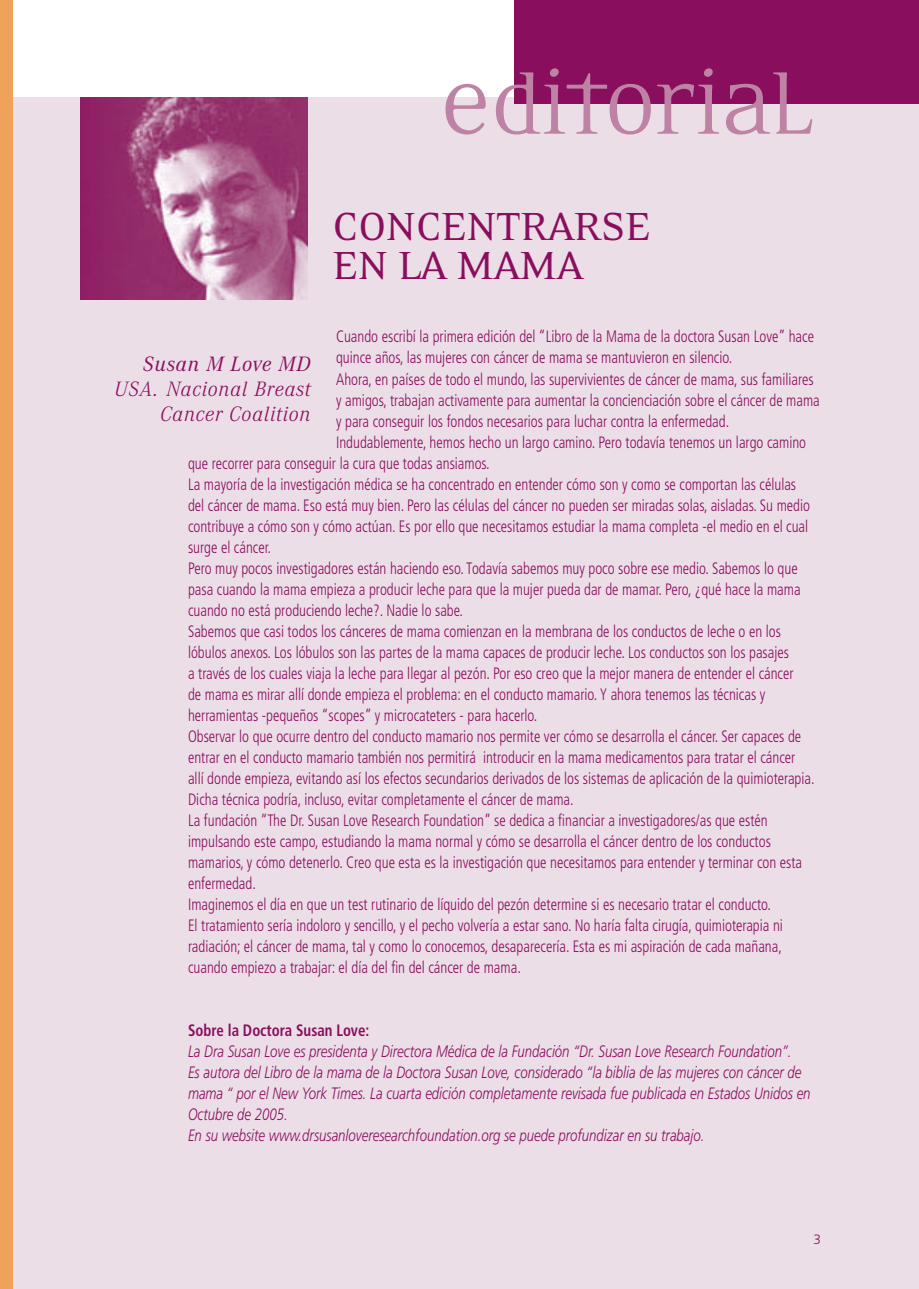
<style>
.page{position:relative;width:919px;height:1289px;background:#fff}
.page>*{position:absolute;margin:0;border:0;box-sizing:border-box;transform-origin:0 0}
.t1{font:81.6px "Eidetic Neo Omni";letter-spacing:-.02em;color:#bd82a4}
.t2{font:45px/39px "Eidetic Neo Omni";letter-spacing:-.02em;color:#8a0e5e}
.t3{font:italic 300 21.6px/25.2px "Corporate A";letter-spacing:.04em;color:#8a0e5e;text-align:right}
.t4{font:italic 21.6px "Corporate A";letter-spacing:.04em;color:#8a0e5e}
.t5{font:300 condensed 16.5px "Frutiger LT Std";color:#8a0e5e;scale:.9 1}
.t6{font:italic 300 16.5px/21px "Frutiger LT Std";color:#8a0e5e;scale:.8 1}
.t7{font:700 condensed 16.5px "Frutiger LT Std";color:#8a0e5e;scale:.9 1}
.t8{font:300 13.5px "Frutiger LT Std";color:#8a0e5e}
</style>
<div class="page">
<div style="left:13px;top:98px;width:905px;height:1190px;background:#ecdee7"></div>
<div style="left:0;top:0;width:13px;height:1288px;background:#efa25a"></div>
<img style="left:80px;top:98px;width:228px;height:202px">
<div style="left:514px;top:0;width:404px;height:103px;background:#8a0e5e"></div>
<h1 class="t1" style="left:439px;top:66px;width:376px">EDITORIAL</h1>
<h2 class="t2" style="left:332px;top:207px;width:320px">CONCENTRARSE<br>EN LA MAMA</h2>
<p class="t5" style="left:336px;top:329px;width:532px">Cuando escribí la primera edición del “Libro de la Mama de la doctora Susan Love” hace</p>
<p class="t5" style="left:336px;top:350px;width:441px">quince años, las mujeres con cáncer de mama se mantuvieron en silencio.</p>
<p class="t5" style="left:336px;top:371px;width:532px">Ahora, en países de todo el mundo, las supervivientes de cáncer de mama, sus familiares</p>
<p class="t5" style="left:336px;top:392px;width:539px">y amigos, trabajan activamente para aumentar la concienciación sobre el cáncer de mama</p>
<p class="t5" style="left:336px;top:413px;width:438px">y para conseguir los fondos necesarios para luchar contra la enfermedad.</p>
<p class="t5" style="left:336px;top:434px;width:523px">Indudablemente, hemos hecho un largo camino. Pero todavía tenemos un largo camino</p>
<p class="t5" style="left:188px;top:455px;width:337px">que recorrer para conseguir la cura que todas ansiamos.</p>
<p class="t5" style="left:188px;top:476px;width:677px">La mayoría de la investigación médica se ha concentrado en entender cómo son y como se comportan las células</p>
<p class="t5" style="left:188px;top:497px;width:692px">del cáncer de mama. Eso está muy bien. Pero las células del cáncer no pueden ser miradas solas, aisladas. Su medio</p>
<p class="t5" style="left:188px;top:518px;width:690px">contribuye a cómo son y cómo actúan. Es por ello que necesitamos estudiar la mama completa -el medio en el cual</p>
<p class="t5" style="left:188px;top:539px;width:94px">surge el cáncer.</p>
<p class="t5" style="left:188px;top:560px;width:678px">Pero muy pocos investigadores están haciendo eso. Todavía sabemos muy poco sobre ese medio. Sabemos lo que</p>
<p class="t5" style="left:188px;top:581px;width:682px">pasa cuando la mama empieza a producir leche para que la mujer pueda dar de mamar. Pero, ¿qué hace la mama</p>
<p class="t5" style="left:188px;top:602px;width:307px">cuando no está produciendo leche?. Nadie lo sabe.</p>
<p class="t5" style="left:188px;top:623px;width:660px">Sabemos que casi todos los cánceres de mama comienzan en la membrana de los conductos de leche o en los</p>
<p class="t5" style="left:188px;top:644px;width:669px">lóbulos anexos. Los lóbulos son las partes de la mama capaces de producir leche. Los conductos son los pasajes</p>
<p class="t5" style="left:188px;top:665px;width:674px">a través de los cuales viaja la leche para llegar al pezón. Por eso creo que la mejor manera de entender el cáncer</p>
<p class="t5" style="left:188px;top:686px;width:643px">de mama es mirar allí donde empieza el problema: en el conducto mamario. Y ahora tenemos las técnicas y</p>
<p class="t5" style="left:188px;top:707px;width:389px">herramientas -pequeños “scopes” y microcateters - para hacerlo.</p>
<p class="t5" style="left:188px;top:728px;width:682px">Observar lo que ocurre dentro del conducto mamario nos permite ver cómo se desarrolla el cáncer. Ser capaces de</p>
<p class="t5" style="left:188px;top:749px;width:676px">entrar en el conducto mamario también nos permitirá introducir en la mama medicamentos para tratar el cáncer</p>
<p class="t5" style="left:188px;top:770px;width:697px">allí donde empieza, evitando así los efectos secundarios derivados de los sistemas de aplicación de la quimioterapia.</p>
<p class="t5" style="left:188px;top:791px;width:430px">Dicha técnica podría, incluso, evitar completamente el cáncer de mama.</p>
<p class="t5" style="left:188px;top:812px;width:645px">La fundación “The Dr. Susan Love Research Foundation” se dedica a financiar a investigadores/as que estén</p>
<p class="t5" style="left:188px;top:833px;width:649px">impulsando este campo, estudiando la mama normal y cómo se desarrolla el cáncer dentro de los conductos</p>
<p class="t5" style="left:188px;top:854px;width:684px">mamarios, y cómo detenerlo. Creo que esta es la investigación que necesitamos para entender y terminar con esta</p>
<p class="t5" style="left:188px;top:875px;width:77px">enfermedad.</p>
<p class="t5" style="left:188px;top:896px;width:649px">Imaginemos el día en que un test rutinario de líquido del pezón determine si es necesario tratar el conducto.</p>
<p class="t5" style="left:188px;top:917px;width:662px">El tratamiento sería indoloro y sencillo, y el pecho volvería a estar sano. No haría falta cirugía, quimioterapia ni</p>
<p class="t5" style="left:188px;top:938px;width:661px">radiación; el cáncer de mama, tal y como lo conocemos, desaparecería. Esta es mi aspiración de cada mañana,</p>
<p class="t5" style="left:188px;top:959px;width:371px">cuando empiezo a trabajar: el día del fin del cáncer de mama.</p>
<h3 class="t4" style="left:143px;top:355px;width:169px">Susan M Love MD</h3>
<h3 class="t3" style="left:114px;top:378px;width:198px">USA. Nacional Breast<br>Cancer Coalition</h3>
<p class="t7" style="left:188px;top:1022px;width:203px">Sobre la Doctora Susan Love:</p>
<p class="t6" style="left:188px;top:1041px;width:779px">La Dra Susan Love es presidenta y Directora Médica de la Fundación “Dr. Susan Love Research Foundation”.<br>Es autora del Libro de la mama de la Doctora Susan Love, considerado “la biblia de las mujeres con cáncer de mama “ por el New York Times. La cuarta edición completamente revisada fue publicada en Estados Unidos en Octubre de 2005.<br>En su website www.drsusanloveresearchfoundation.org se puede profundizar en su trabajo.</p>
<p class="t8" style="left:813px;top:1232px;width:9px">3</p>
</div>
